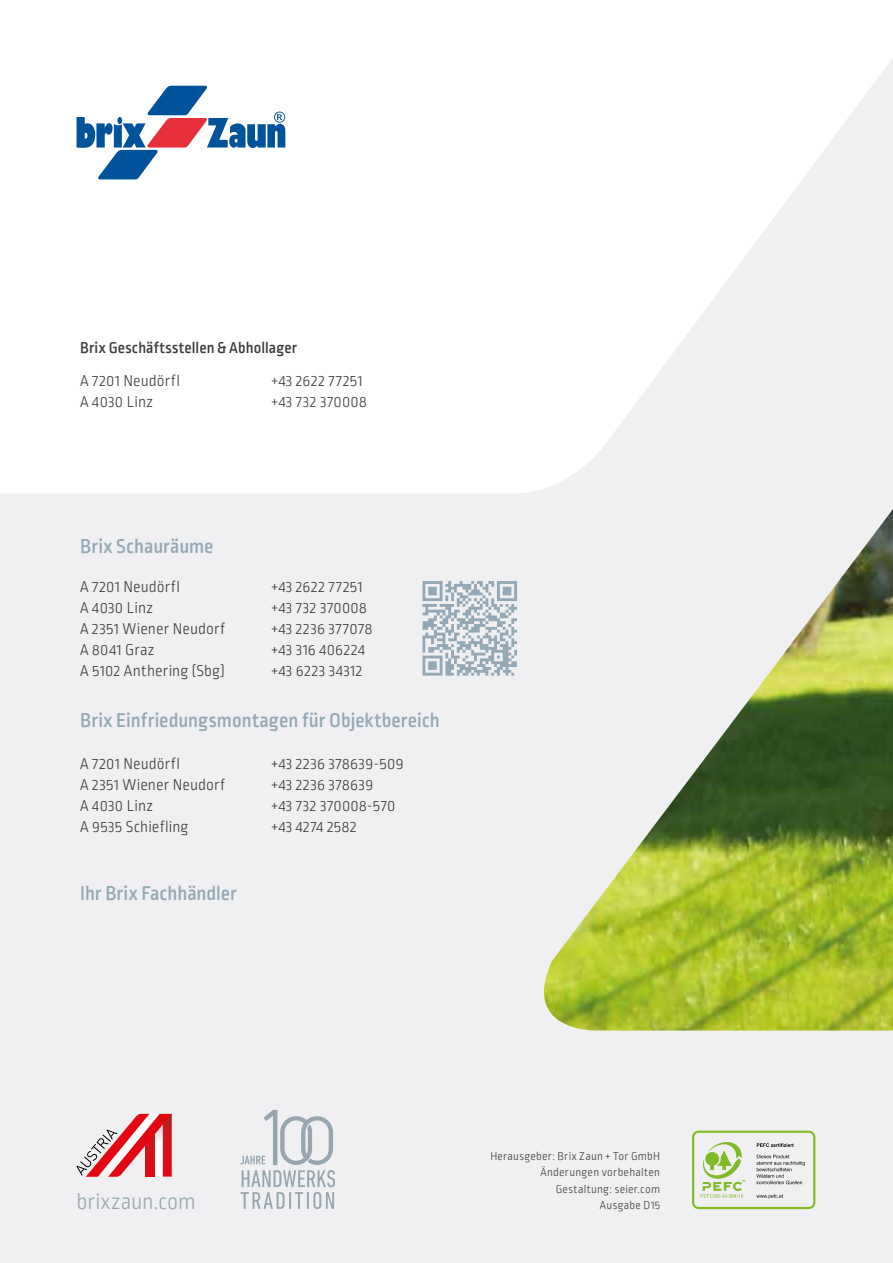
<style>
.page{position:relative;width:893px;height:1263px;background:#f0f0f3}
.page>*{position:absolute;margin:0;border:0;box-sizing:border-box;transform-origin:0 0}
.t1{font:300 23.4px "Ropa Mix Pro";letter-spacing:-.01em;color:#98a6af}
.t2{font:500 21px "Ropa Mix Pro";color:#94a9b5}
.t3{font:300 16.5px "Ropa Mix Pro";letter-spacing:.025em;color:#3c3c3b}
.t4{font:300 16.5px "Ropa Mix Pro";letter-spacing:.005em;color:#3c3c3b}
.t5{font:500 16.5px "Ropa Mix Pro";letter-spacing:.01em;color:#3c3c3b}
.t6{font:300 12px/16.5px "Ropa Mix Pro";letter-spacing:.02em;color:#3c3c3b;text-align:right}
</style>
<div class="page">
<div style="left:0;top:0;width:893px;height:493px;background:#fff"></div>
<svg style="left:77px;top:86px;width:208px;height:93px"></svg>
<svg style="left:77px;top:1114px;width:95px;height:63px"></svg>
<svg style="left:240px;top:1110px;width:95px;height:99px"></svg>
<div style="left:692px;top:1131px;width:123px;height:78px;border:2px solid #80ba27;border-radius:5px"></div>
<svg style="left:757px;top:1143px;width:37px;height:4px"></svg>
<svg style="left:756px;top:1194px;width:27px;height:5px"></svg>
<svg style="left:756px;top:1155px;width:49px;height:29px"></svg>
<svg style="left:700px;top:1142px;width:45px;height:56px"></svg>
<svg style="left:520px;top:237px;width:373px;height:256px"></svg>
<img style="left:544px;top:509px;width:349px;height:521px">
<svg style="left:422px;top:581px;width:95px;height:95px"></svg>
<p class="t5" style="left:80px;top:339px;width:219px">Brix Geschäftsstellen &amp; Abhollager</p>
<p class="t3" style="left:80px;top:372px;width:101px">A 7201 Neudörfl</p>
<p class="t3" style="left:271px;top:372px;width:93px">+43 2622 77251</p>
<p class="t3" style="left:80px;top:393px;width:74px">A 4030 Linz</p>
<p class="t3" style="left:271px;top:393px;width:97px">+43 732 370008</p>
<p class="t2" style="left:80px;top:534px;width:135px">Brix Schauräume</p>
<p class="t3" style="left:80px;top:578px;width:101px">A 7201 Neudörfl</p>
<p class="t3" style="left:271px;top:578px;width:93px">+43 2622 77251</p>
<p class="t3" style="left:80px;top:599px;width:74px">A 4030 Linz</p>
<p class="t3" style="left:271px;top:599px;width:97px">+43 732 370008</p>
<p class="t4" style="left:80px;top:620px;width:146px">A 2351 Wiener Neudorf</p>
<p class="t3" style="left:271px;top:620px;width:102px">+43 2236 377078</p>
<p class="t3" style="left:80px;top:641px;width:76px">A 8041 Graz</p>
<p class="t3" style="left:271px;top:641px;width:95px">+43 316 406224</p>
<p class="t3" style="left:80px;top:662px;width:146px">A 5102 Anthering (Sbg)</p>
<p class="t3" style="left:271px;top:662px;width:93px">+43 6223 34312</p>
<p class="t2" style="left:80px;top:709px;width:361px">Brix Einfriedungsmontagen für Objektbereich</p>
<p class="t3" style="left:80px;top:755px;width:101px">A 7201 Neudörfl</p>
<p class="t3" style="left:271px;top:755px;width:133px">+43 2236 378639-509</p>
<p class="t4" style="left:80px;top:776px;width:146px">A 2351 Wiener Neudorf</p>
<p class="t3" style="left:271px;top:776px;width:103px">+43 2236 378639</p>
<p class="t3" style="left:80px;top:797px;width:74px">A 4030 Linz</p>
<p class="t3" style="left:271px;top:797px;width:126px">+43 732 370008-570</p>
<p class="t3" style="left:80px;top:818px;width:110px">A 9535 Schiefling</p>
<p class="t3" style="left:271px;top:818px;width:87px">+43 4274 2582</p>
<p class="t2" style="left:80px;top:882px;width:158px">Ihr Brix Fachhändler</p>
<h1 class="t1" style="left:77px;top:1189px;width:121px">brixzaun.com</h1>
<p class="t6" style="left:490px;top:1148px;width:171px">Herausgeber: Brix Zaun + Tor GmbH<br>Änderungen vorbehalten<br>Gestaltung: seier.com<br>Ausgabe D15</p>
</div>
